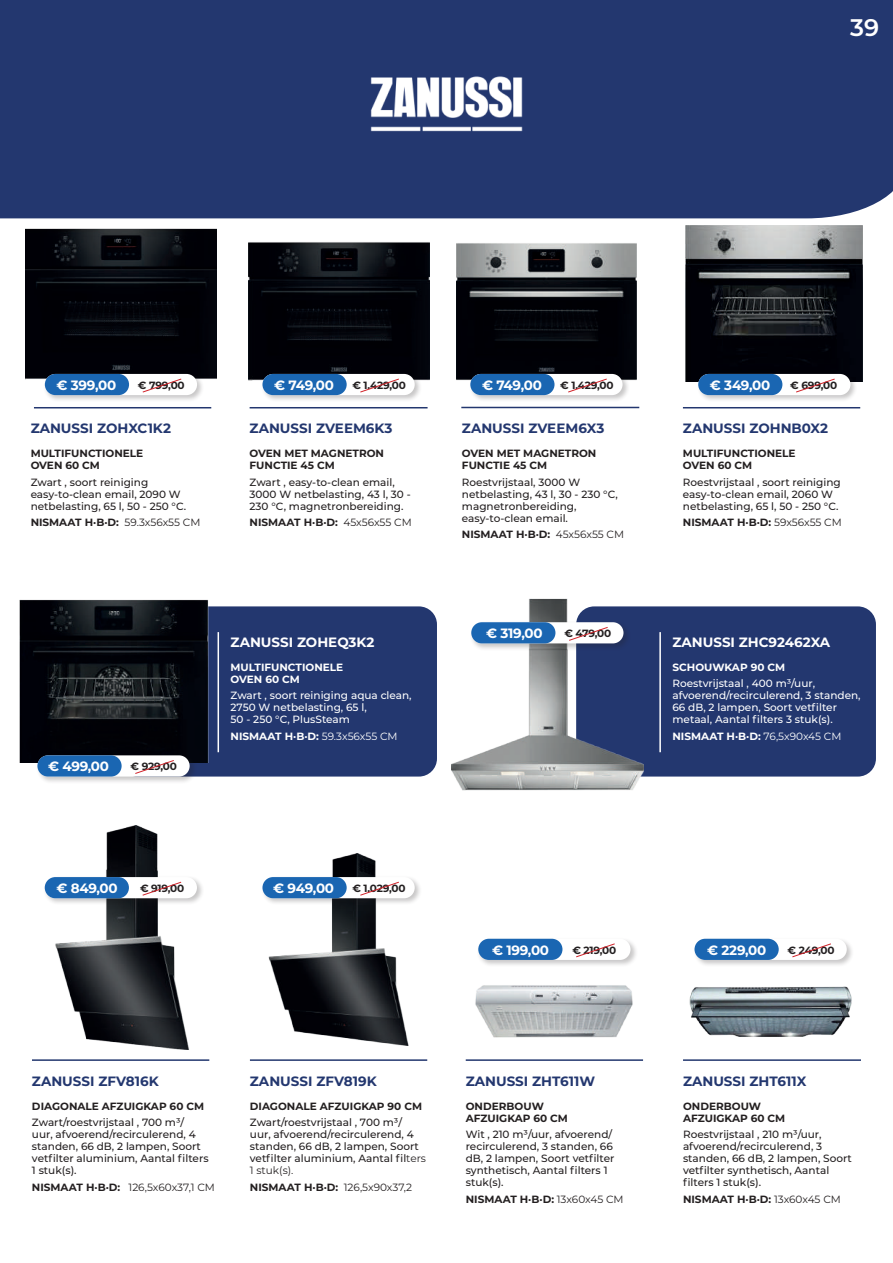
<style>
.page{position:relative;width:893px;height:1263px;background:#fff}
.page>*{position:absolute;margin:0;border:0;box-sizing:border-box;transform-origin:0 0}
.t1{font:600 24px "Montserrat";color:#fff}
.t2{font:700 13.5px "Montserrat";color:#23376f}
.t3{font:700 13.5px "Montserrat";letter-spacing:-.02em;color:#fff}
.t4{font:700 13.5px "Montserrat";color:#fff}
.t5{font:500 10.5px/12px "Montserrat";color:#231f20}
.t6{font:700 10.5px/12px "Montserrat";color:#231f20}
.t7{font:500 10.5px/12px "Montserrat";color:#fff}
.t8{font:700 10.5px/12px "Montserrat";color:#fff}
.t9{font:10.5px "Montserrat";letter-spacing:-.005em;color:#231f20}
.s1{font-weight:400}
.s2{font-weight:700}
</style>
<div class="page">
<div style="left:0;top:0;width:893px;height:218px;background:#23376f"></div>
<img style="left:686px;top:226px;width:177px;height:155px">
<div style="left:697px;top:372px;width:161px;height:30px;background:#231f20;opacity:.25"></div>
<div style="left:698px;top:374px;width:152px;height:21px;background:#fff;border-radius:11px"></div>
<div style="left:698px;top:374px;width:84px;height:21px;background:#1a66b2;border-radius:11px"></div>
<svg style="left:796px;top:378px;width:39px;height:15px"></svg>
<img style="left:475px;top:985px;width:158px;height:53px">
<div style="left:477px;top:937px;width:161px;height:30px;background:#231f20;opacity:.25"></div>
<div style="left:478px;top:939px;width:152px;height:21px;background:#fff;border-radius:11px"></div>
<div style="left:478px;top:939px;width:84px;height:21px;background:#1a66b2;border-radius:11px"></div>
<svg style="left:576px;top:943px;width:39px;height:15px"></svg>
<img style="left:689px;top:986px;width:163px;height:51px">
<div style="left:693px;top:937px;width:161px;height:30px;background:#231f20;opacity:.25"></div>
<div style="left:694px;top:939px;width:153px;height:21px;background:#fff;border-radius:11px"></div>
<div style="left:694px;top:939px;width:85px;height:21px;background:#1a66b2;border-radius:11px"></div>
<svg style="left:792px;top:943px;width:39px;height:15px"></svg>
<div style="left:576px;top:606px;width:300px;height:170px;background:#23376f;border-radius:18px"></div>
<div style="left:119px;top:606px;width:318px;height:170px;background:#23376f;border-radius:18px"></div>
<img style="left:55px;top:825px;width:134px;height:224px">
<hr style="left:218px;top:632px;width:1px;height:120px;background:#fff">
<hr style="left:659px;top:632px;width:2px;height:120px;background:#fff">
<div style="left:43px;top:875px;width:161px;height:31px;background:#231f20;opacity:.25"></div>
<div style="left:45px;top:877px;width:152px;height:21px;background:#fff;border-radius:11px"></div>
<div style="left:45px;top:877px;width:84px;height:21px;background:#1a66b2;border-radius:11px"></div>
<svg style="left:142px;top:881px;width:40px;height:15px"></svg>
<hr style="left:683px;top:407px;width:177px;height:1px;background:#23376f">
<hr style="left:32px;top:1059px;width:177px;height:2px;background:#23376f">
<hr style="left:466px;top:1059px;width:177px;height:2px;background:#23376f">
<hr style="left:683px;top:1059px;width:178px;height:2px;background:#23376f">
<img style="left:357px;top:65px;width:179px;height:80px">
<img style="left:25px;top:210px;width:192px;height:170px">
<div style="left:43px;top:372px;width:161px;height:30px;background:#231f20;opacity:.25"></div>
<div style="left:45px;top:374px;width:152px;height:21px;background:#fff;border-radius:11px"></div>
<div style="left:45px;top:374px;width:84px;height:21px;background:#1a66b2;border-radius:11px"></div>
<svg style="left:142px;top:378px;width:40px;height:15px"></svg>
<img style="left:248px;top:242px;width:181px;height:139px">
<div style="left:261px;top:372px;width:161px;height:30px;background:#231f20;opacity:.25"></div>
<div style="left:262px;top:374px;width:153px;height:21px;background:#fff;border-radius:11px"></div>
<div style="left:262px;top:374px;width:85px;height:21px;background:#1a66b2;border-radius:11px"></div>
<svg style="left:360px;top:378px;width:39px;height:15px"></svg>
<hr style="left:34px;top:407px;width:177px;height:1px;background:#23376f">
<hr style="left:250px;top:407px;width:178px;height:1px;background:#23376f">
<img style="left:19px;top:600px;width:190px;height:162px">
<div style="left:36px;top:754px;width:161px;height:30px;background:#231f20;opacity:.25"></div>
<div style="left:37px;top:755px;width:153px;height:21px;background:#fff;border-radius:11px"></div>
<div style="left:37px;top:755px;width:85px;height:21px;background:#1a66b2;border-radius:11px"></div>
<svg style="left:135px;top:760px;width:39px;height:14px"></svg>
<img style="left:268px;top:854px;width:141px;height:191px">
<div style="left:261px;top:875px;width:161px;height:31px;background:#231f20;opacity:.25"></div>
<div style="left:262px;top:877px;width:153px;height:21px;background:#fff;border-radius:11px"></div>
<div style="left:262px;top:877px;width:85px;height:21px;background:#1a66b2;border-radius:11px"></div>
<svg style="left:360px;top:881px;width:39px;height:15px"></svg>
<hr style="left:250px;top:1059px;width:177px;height:2px;background:#23376f">
<img style="left:452px;top:599px;width:191px;height:191px">
<div style="left:470px;top:620px;width:161px;height:31px;background:#231f20;opacity:.25"></div>
<div style="left:471px;top:622px;width:152px;height:21px;background:#fff;border-radius:11px"></div>
<div style="left:471px;top:622px;width:84px;height:21px;background:#1a66b2;border-radius:11px"></div>
<svg style="left:569px;top:627px;width:39px;height:14px"></svg>
<hr style="left:461px;top:407px;width:178px;height:1px;background:#23376f">
<img style="left:456px;top:243px;width:180px;height:138px">
<div style="left:469px;top:372px;width:161px;height:30px;background:#231f20;opacity:.25"></div>
<div style="left:470px;top:374px;width:153px;height:21px;background:#fff;border-radius:11px"></div>
<div style="left:470px;top:374px;width:84px;height:21px;background:#1a66b2;border-radius:11px"></div>
<svg style="left:568px;top:378px;width:39px;height:15px"></svg>
<h1 class="t1" style="left:850px;top:10px;width:31px">39</h1>
<p class="t3" style="left:57px;top:375px;width:61px">€ 399,00</p>
<p class="t6" style="left:138px;top:379px;width:48px">€ 799,00</p>
<p class="t3" style="left:274px;top:375px;width:61px">€ 749,00</p>
<p class="t6" style="left:352px;top:379px;width:55px">€ 1.429,00</p>
<p class="t2" style="left:31px;top:419px;width:142px">ZANUSSI ZOHXC1K2</p>
<p class="t6" style="left:31px;top:447px;width:114px">MULTIFUNCTIONELE<br>OVEN 60 CM</p>
<p class="t5" style="left:31px;top:475px;width:157px">Zwart , soort reiniging easy-to-clean email, 2090 W netbelasting, 65 l, 50 - 250 °C.</p>
<p class="t6" style="left:31px;top:516px;width:171px">NISMAAT H·B·D: <span class="s1">59.3x56x55 CM</span></p>
<p class="t2" style="left:250px;top:419px;width:144px">ZANUSSI ZVEEM6K3</p>
<p class="t6" style="left:250px;top:447px;width:136px">OVEN MET MAGNETRON<br>FUNCTIE 45 CM</p>
<p class="t5" style="left:250px;top:476px;width:163px">Zwart , easy-to-clean email,<br>3000 W netbelasting, 43 l, 30 -<br>230 °C, magnetronbereiding.</p>
<p class="t6" style="left:250px;top:516px;width:164px">NISMAAT H·B·D: <span class="s1">45x56x55 CM</span></p>
<p class="t3" style="left:48px;top:757px;width:62px">€ 499,00</p>
<p class="t6" style="left:131px;top:760px;width:48px">€ 929,00</p>
<p class="t3" style="left:56px;top:878px;width:63px">€ 849,00</p>
<p class="t6" style="left:140px;top:882px;width:46px">€ 919,00</p>
<p class="t4" style="left:231px;top:632px;width:145px">ZANUSSI ZOHEQ3K2</p>
<p class="t8" style="left:231px;top:660px;width:114px">MULTIFUNCTIONELE<br>OVEN 60 CM</p>
<p class="t7" style="left:231px;top:689px;width:183px">Zwart , soort reiniging aqua clean,<br>2750 W netbelasting, 65 l,<br>50 - 250 °C, PlusSteam</p>
<p class="t8" style="left:231px;top:729px;width:169px">NISMAAT H·B·D: <span class="s1">59.3x56x55 CM</span></p>
<p class="t3" style="left:273px;top:878px;width:62px">€ 949,00</p>
<p class="t6" style="left:352px;top:882px;width:55px">€ 1.029,00</p>
<p class="t3" style="left:482px;top:375px;width:61px">€ 749,00</p>
<p class="t6" style="left:560px;top:379px;width:55px">€ 1.429,00</p>
<p class="t2" style="left:462px;top:419px;width:144px">ZANUSSI ZVEEM6X3</p>
<p class="t6" style="left:462px;top:447px;width:136px">OVEN MET MAGNETRON<br>FUNCTIE 45 CM</p>
<p class="t5" style="left:462px;top:476px;width:157px">Roestvrijstaal, 3000 W netbelasting, 43 l, 30 - 230 °C, magnetronbereiding, easy-to-clean email.</p>
<p class="t6" style="left:462px;top:528px;width:164px">NISMAAT H·B·D: <span class="s1">45x56x55 CM</span></p>
<p class="t3" style="left:486px;top:623px;width:58px">€ 319,00</p>
<p class="t6" style="left:564px;top:627px;width:48px">€ 479,00</p>
<p class="t3" style="left:492px;top:940px;width:59px">€ 199,00</p>
<p class="t6" style="left:572px;top:943px;width:45px">€ 219,00</p>
<p class="t2" style="left:32px;top:1071px;width:128px">ZANUSSI ZFV816K</p>
<p class="t6" style="left:32px;top:1099px;width:174px">DIAGONALE AFZUIGKAP 60 CM</p>
<p class="t5" style="left:32px;top:1116px;width:178px">Zwart/roestvrijstaal , 700 m³/<br>uur, afvoerend/recirculerend, 4 standen, 66 dB, 2 lampen, Soort vetfilter aluminium, Aantal filters<br>1 stuk(s).</p>
<p class="t9" style="left:32px;top:1179px;width:184px"><span class="s2">NISMAAT H·B·D:</span> 126,5x60x37,1 CM</p>
<p class="t2" style="left:250px;top:1071px;width:128px">ZANUSSI ZFV819K</p>
<p class="t6" style="left:250px;top:1099px;width:174px">DIAGONALE AFZUIGKAP 90 CM</p>
<p class="t5" style="left:250px;top:1116px;width:178px">Zwart/roestvrijstaal , 700 m³/<br>uur, afvoerend/recirculerend, 4 standen, 66 dB, 2 lampen, Soort vetfilter aluminium, Aantal fil<span class="s1">ters<br>1 stuk(s).</span></p>
<p class="t6" style="left:250px;top:1180px;width:164px">NISMAAT H·B·D: <span class="s1">126,5x90x37,2</span></p>
<p class="t2" style="left:466px;top:1071px;width:131px">ZANUSSI ZHT611W</p>
<p class="t6" style="left:466px;top:1099px;width:104px">ONDERBOUW<br>AFZUIGKAP 60 CM</p>
<p class="t5" style="left:466px;top:1128px;width:150px">Wit , 210 m³/uur, afvoerend/ recirculerend, 3 standen, 66 dB, 2 lampen, Soort vetfilter synthetisch, Aantal filters 1 stuk(s).</p>
<p class="t6" style="left:466px;top:1192px;width:159px">NISMAAT H·B·D: <span class="s1">13x60x45 CM</span></p>
<p class="t3" style="left:710px;top:375px;width:62px">€ 349,00</p>
<p class="t6" style="left:790px;top:379px;width:48px">€ 699,00</p>
<p class="t2" style="left:683px;top:419px;width:147px">ZANUSSI ZOHNB0X2</p>
<p class="t6" style="left:683px;top:447px;width:114px">MULTIFUNCTIONELE<br>OVEN 60 CM</p>
<p class="t5" style="left:683px;top:475px;width:159px">Roestvrijstaal , soort reiniging easy-to-clean email, 2060 W netbelasting, 65 l, 50 - 250 °C.</p>
<p class="t6" style="left:683px;top:516px;width:160px">NISMAAT H·B·D: <span class="s1">59x56x55 CM</span></p>
<p class="t4" style="left:672px;top:632px;width:159px">ZANUSSI ZHC92462XA</p>
<p class="t8" style="left:672px;top:660px;width:114px">SCHOUWKAP 90 CM</p>
<p class="t7" style="left:672px;top:677px;width:190px">Roestvrijstaal , 400 m³/uur, afvoerend/recirculerend, 3 standen, 66 dB, 2 lampen, Soort vetfilter metaal, Aantal filters 3 stuk(s).</p>
<p class="t8" style="left:672px;top:729px;width:170px">NISMAAT H·B·D: <span class="s1">76,5x90x45 CM</span></p>
<p class="t3" style="left:707px;top:940px;width:61px">€ 229,00</p>
<p class="t6" style="left:788px;top:943px;width:48px">€ 249,00</p>
<p class="t2" style="left:683px;top:1071px;width:125px">ZANUSSI ZHT611X</p>
<p class="t6" style="left:683px;top:1099px;width:104px">ONDERBOUW<br>AFZUIGKAP 60 CM</p>
<p class="t5" style="left:683px;top:1128px;width:170px">Roestvrijstaal , 210 m³/uur, afvoerend/recirculerend, 3 standen, 66 dB, 2 lampen, Soort vetfilter synthetisch, Aantal filters 1 stuk(s).</p>
<p class="t6" style="left:683px;top:1192px;width:159px">NISMAAT H·B·D: <span class="s1">13x60x45 CM</span></p>
</div>
